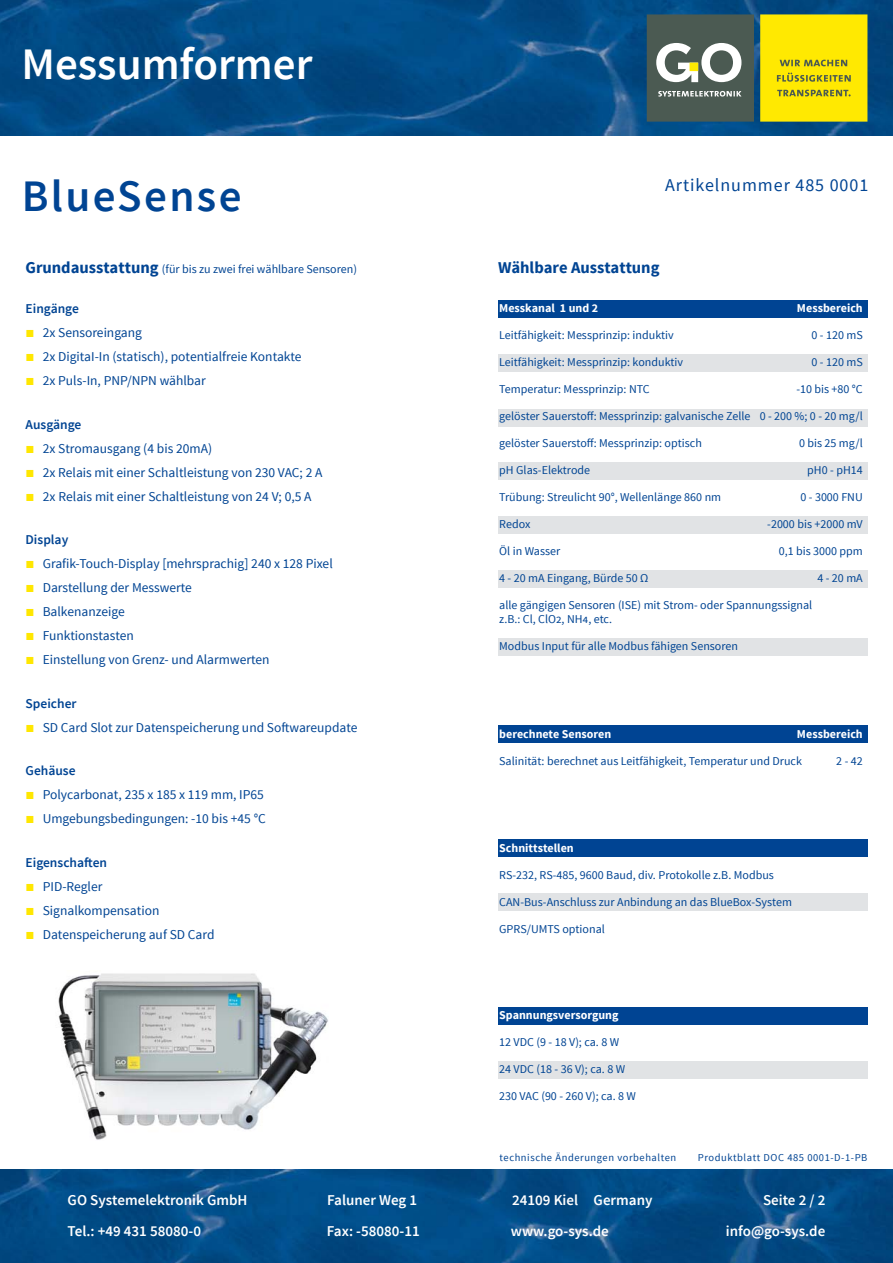
<style>
.page{position:relative;width:893px;height:1263px;background:#fff}
.page>*{position:absolute;margin:0;border:0;box-sizing:border-box;transform-origin:0 0}
.t1{font:600 45px "Source Sans Pro";color:#fff}
.t2{font:600 45px "Source Sans Pro";letter-spacing:.055em;color:#004493}
.t3{font:18px "Source Sans Pro";letter-spacing:.055em;color:#004493}
.t4{font:700 16.5px "Source Sans Pro";color:#004493}
.t5{font:600 15px "Source Sans Pro";color:#fff}
.t6{font:13.5px "Source Sans Pro";color:#004493}
.t7{font:600 13.5px "Source Sans Pro";color:#004493}
.t8{font:12px/13.5px "Source Sans Pro";color:#004493}
.t9{font:700 12px "Source Sans Pro";color:#fff}
.t10{font:10.5px "Source Sans Pro";letter-spacing:.055em;color:#004493}
.s1{font-weight:700;font-size:16.5px}
.s2{font-family:"Garamond";font-size:15px;color:#ffe700}
</style>
<div class="page">
<img style="left:0;top:1169px;width:893px;height:94px">
<img style="left:0;top:0;width:893px;height:136px">
<div style="left:498px;top:462px;width:369px;height:17px;background:#e1e3e5"></div>
<div style="left:498px;top:517px;width:369px;height:17px;background:#e1e3e5"></div>
<div style="left:498px;top:571px;width:369px;height:17px;background:#e1e3e5"></div>
<div style="left:498px;top:638px;width:369px;height:17px;background:#e1e3e5"></div>
<div style="left:498px;top:354px;width:369px;height:17px;background:#e1e3e5"></div>
<div style="left:498px;top:300px;width:369px;height:17px;background:#004493"></div>
<div style="left:498px;top:409px;width:369px;height:17px;background:#e1e3e5"></div>
<div style="left:498px;top:726px;width:369px;height:17px;background:#004493"></div>
<div style="left:498px;top:840px;width:369px;height:17px;background:#004493"></div>
<div style="left:498px;top:894px;width:369px;height:17px;background:#e1e3e5"></div>
<div style="left:498px;top:1007px;width:369px;height:17px;background:#004493"></div>
<div style="left:498px;top:1061px;width:369px;height:17px;background:#e1e3e5"></div>
<img style="left:58px;top:973px;width:270px;height:167px">
<svg style="left:760px;top:14px;width:107px;height:108px;background:#f1de07"></svg>
<svg style="left:647px;top:14px;width:107px;height:108px;background:#67746c"></svg>
<p class="t1" style="left:22px;top:35px;width:292px">Messumformer</p>
<p class="t2" style="left:22px;top:167px;width:221px">BlueSense</p>
<p class="t3" style="left:665px;top:174px;width:205px">Artikelnummer 485 0001</p>
<p class="t8" style="left:26px;top:262px;width:333px"><span class="s1">Grundausstattung</span> (für bis zu zwei frei wählbare Sensoren)</p>
<p class="t4" style="left:498px;top:257px;width:163px">Wählbare Ausstattung</p>
<p class="t9" style="left:499px;top:300px;width:100px">Messkanal 1 und 2</p>
<p class="t9" style="left:797px;top:300px;width:67px">Messbereich</p>
<p class="t8" style="left:499px;top:328px;width:176px">Leitfähigkeit: Messprinzip: induktiv</p>
<p class="t8" style="left:811px;top:328px;width:53px">0 - 120 mS</p>
<p class="t8" style="left:499px;top:355px;width:185px">Leitfähigkeit: Messprinzip: konduktiv</p>
<p class="t8" style="left:811px;top:355px;width:53px">0 - 120 mS</p>
<p class="t8" style="left:499px;top:382px;width:152px">Temperatur: Messprinzip: NTC</p>
<p class="t8" style="left:796px;top:382px;width:68px">-10 bis +80 °C</p>
<p class="t8" style="left:499px;top:409px;width:365px">gelöster Sauerstoff: Messprinzip: galvanische Zelle 0 - 200 %; 0 - 20 mg/l</p>
<p class="t8" style="left:499px;top:436px;width:204px">gelöster Sauerstoff: Messprinzip: optisch</p>
<p class="t8" style="left:799px;top:436px;width:65px">0 bis 25 mg/l</p>
<p class="t8" style="left:499px;top:463px;width:92px">pH Glas-Elektrode</p>
<p class="t8" style="left:807px;top:463px;width:57px">pH0 - pH14</p>
<p class="t8" style="left:499px;top:490px;width:223px">Trübung: Streulicht 90°, Wellenlänge 860 nm</p>
<p class="t8" style="left:800px;top:490px;width:64px">0 - 3000 FNU</p>
<p class="t8" style="left:499px;top:517px;width:33px">Redox</p>
<p class="t8" style="left:767px;top:517px;width:97px">-2000 bis +2000 mV</p>
<p class="t8" style="left:499px;top:544px;width:63px">Öl in Wasser</p>
<p class="t8" style="left:779px;top:544px;width:86px">0,1 bis 3000 ppm</p>
<p class="t8" style="left:499px;top:571px;width:151px">4 - 20 mA Eingang, Bürde 50 Ω</p>
<p class="t8" style="left:817px;top:571px;width:47px">4 - 20 mA</p>
<p class="t8" style="left:499px;top:598px;width:315px">alle gängigen Sensoren (ISE) mit Strom- oder Spannungssignal z.B.: Cl, ClO2, NH4, etc.</p>
<p class="t8" style="left:499px;top:639px;width:240px">Modbus Input für alle Modbus fähigen Sensoren</p>
<p class="t7" style="left:26px;top:300px;width:55px">Eingänge</p>
<p class="t6" style="left:26px;top:324px;width:118px"><span class="s2">■</span> 2x Sensoreingang</p>
<p class="t6" style="left:26px;top:348px;width:277px"><span class="s2">■</span> 2x DigitaI-In (statisch), potentialfreie Kontakte</p>
<p class="t6" style="left:26px;top:372px;width:182px"><span class="s2">■</span> 2x Puls-In, PNP/NPN wählbar</p>
<p class="t7" style="left:26px;top:416px;width:57px">Ausgänge</p>
<p class="t6" style="left:26px;top:440px;width:188px"><span class="s2">■</span> 2x Stromausgang (4 bis 20mA)</p>
<p class="t6" style="left:26px;top:464px;width:298px"><span class="s2">■</span> 2x Relais mit einer Schaltleistung von 230 VAC; 2 A</p>
<p class="t6" style="left:26px;top:488px;width:288px"><span class="s2">■</span> 2x Relais mit einer Schaltleistung von 24 V; 0,5 A</p>
<p class="t7" style="left:26px;top:531px;width:44px">Display</p>
<p class="t6" style="left:26px;top:555px;width:309px"><span class="s2">■</span> Grafik-Touch-Display [mehrsprachig] 240 x 128 Pixel</p>
<p class="t6" style="left:26px;top:579px;width:168px"><span class="s2">■</span> Darstellung der Messwerte</p>
<p class="t6" style="left:26px;top:603px;width:101px"><span class="s2">■</span> Balkenanzeige</p>
<p class="t6" style="left:26px;top:627px;width:110px"><span class="s2">■</span> Funktionstasten</p>
<p class="t6" style="left:26px;top:651px;width:246px"><span class="s2">■</span> Einstellung von Grenz- und Alarmwerten</p>
<p class="t7" style="left:26px;top:695px;width:53px">Speicher</p>
<p class="t6" style="left:26px;top:719px;width:334px"><span class="s2">■</span> SD Card Slot zur Datenspeicherung und Softwareupdate</p>
<p class="t7" style="left:26px;top:762px;width:52px">Gehäuse</p>
<p class="t6" style="left:26px;top:786px;width:240px"><span class="s2">■</span> Polycarbonat, 235 x 185 x 119 mm, IP65</p>
<p class="t6" style="left:26px;top:810px;width:242px"><span class="s2">■</span> Umgebungsbedingungen: -10 bis +45 °C</p>
<p class="t7" style="left:26px;top:854px;width:83px">Eigenschaften</p>
<p class="t6" style="left:26px;top:878px;width:78px"><span class="s2">■</span> PID-Regler</p>
<p class="t6" style="left:26px;top:902px;width:135px"><span class="s2">■</span> Signalkompensation</p>
<p class="t6" style="left:26px;top:926px;width:191px"><span class="s2">■</span> Datenspeicherung auf SD Card</p>
<p class="t9" style="left:499px;top:726px;width:114px">berechnete Sensoren</p>
<p class="t9" style="left:797px;top:726px;width:67px">Messbereich</p>
<p class="t8" style="left:499px;top:755px;width:304px">Salinität: berechnet aus Leitfähigkeit, Temperatur und Druck</p>
<p class="t8" style="left:836px;top:755px;width:28px">2 - 42</p>
<p class="t9" style="left:499px;top:840px;width:76px">Schnittstellen</p>
<p class="t8" style="left:499px;top:868px;width:276px">RS-232, RS-485, 9600 Baud, div. Protokolle z.B. Modbus</p>
<p class="t8" style="left:499px;top:895px;width:294px">CAN-Bus-Anschluss zur Anbindung an das BlueBox-System</p>
<p class="t8" style="left:499px;top:922px;width:107px">GPRS/UMTS optional</p>
<p class="t9" style="left:499px;top:1007px;width:121px">Spannungsversorgung</p>
<p class="t8" style="left:499px;top:1036px;width:121px">12 VDC (9 - 18 V); ca. 8 W</p>
<p class="t8" style="left:499px;top:1063px;width:127px">24 VDC (18 - 36 V); ca. 8 W</p>
<p class="t8" style="left:499px;top:1090px;width:138px">230 VAC (90 - 260 V); ca. 8 W</p>
<p class="t10" style="left:500px;top:1151px;width:178px">technische Änderungen vorbehalten</p>
<p class="t10" style="left:698px;top:1151px;width:171px">Produktblatt DOC 485 0001-D-1-PB</p>
<p class="t5" style="left:68px;top:1191px;width:181px">GO Systemelektronik GmbH</p>
<p class="t5" style="left:327px;top:1191px;width:92px">Faluner Weg 1</p>
<p class="t5" style="left:512px;top:1191px;width:142px">24109 Kiel Germany</p>
<p class="t5" style="left:763px;top:1191px;width:64px">Seite 2 / 2</p>
<p class="t5" style="left:68px;top:1221px;width:135px">Tel.: +49 431 58080-0</p>
<p class="t5" style="left:327px;top:1221px;width:94px">Fax: -58080-11</p>
<p class="t5" style="left:511px;top:1221px;width:100px">www.go-sys.de</p>
<p class="t5" style="left:726px;top:1221px;width:101px">info@go-sys.de</p>
</div>
